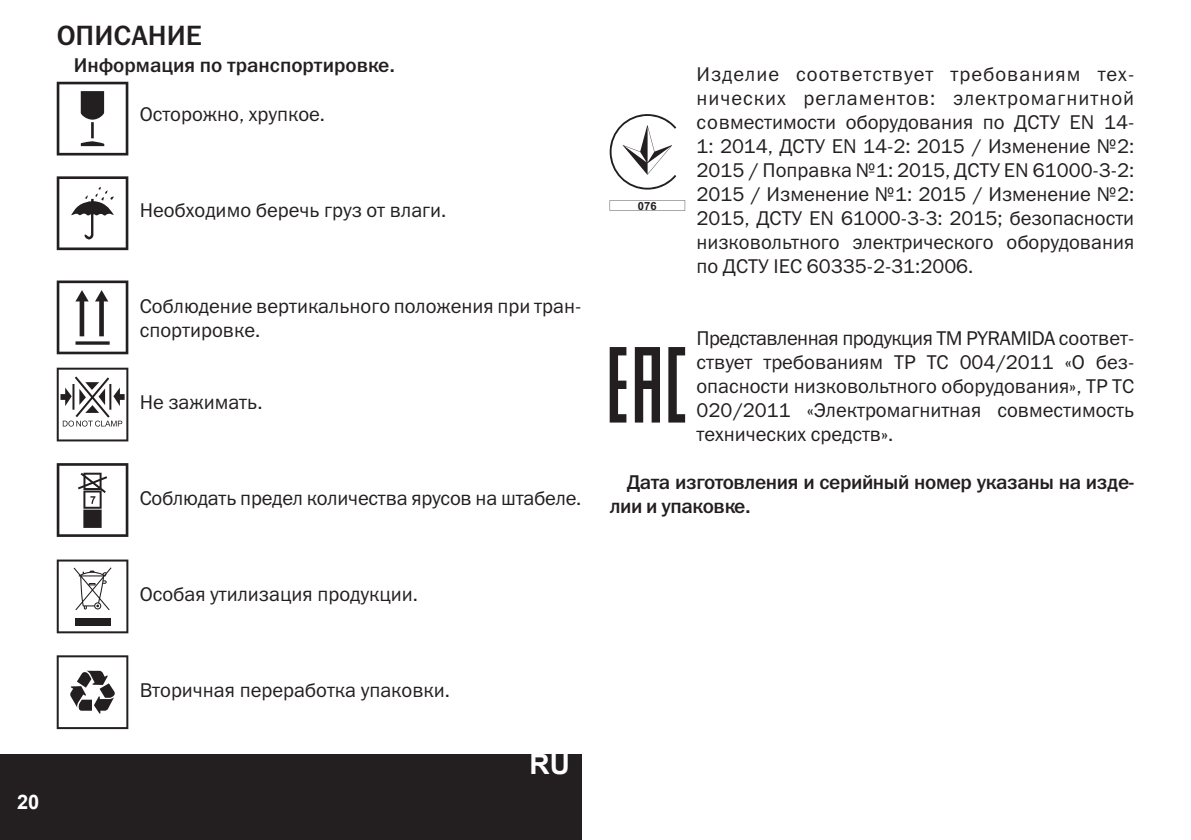
<style>
.page{position:relative;width:1191px;height:840px;background:#fff}
.page>*{position:absolute;margin:0;border:0;box-sizing:border-box;transform-origin:0 0}
.Раздел_Left{font:28px "Franklin Gothic Medium C";color:#231f20}
.t1{font:700 28px "Arial";color:#fff}
.Main_text{font:20px/24px "Franklin Gothic Book C";color:#231f20}
.Main_text_0{font:20px/24px "Franklin Gothic Book C";color:#231f20;text-align:justify}
.Main_text-2{font:20px/24px "Franklin Gothic Medium C";letter-spacing:-.02em;color:#231f20}
.Main_text-3{font:20px "Franklin Gothic Medium C";color:#231f20}
.t2{font:700 20px "Arial";color:#fff}
.t3{font:700 11.2px "Arial";color:#231f20}
</style>
<div class="page">
<div style="left:0;top:754px;width:581px;height:85px;background:#231f20"></div>
<svg style="left:57px;top:367px;width:71px;height:74px"></svg>
<svg style="left:57px;top:559px;width:71px;height:74px"></svg>
<div style="left:75px;top:617px;width:35px;height:8px;background:#231f20"></div>
<svg style="left:57px;top:176px;width:71px;height:74px"></svg>
<svg style="left:57px;top:82px;width:71px;height:73px"></svg>
<svg style="left:57px;top:463px;width:71px;height:73px"></svg>
<svg style="left:57px;top:280px;width:71px;height:74px"></svg>
<svg style="left:609px;top:200px;width:76px;height:11px"></svg>
<svg style="left:609px;top:114px;width:67px;height:75px"></svg>
<svg style="left:609px;top:347px;width:76px;height:75px"></svg>
<svg style="left:57px;top:655px;width:71px;height:73px"></svg>
<p class="Раздел_Left" style="left:57px;top:20px;width:147px">ОПИСАНИЕ</p>
<p class="Main_text-3" style="left:74px;top:54px;width:323px">Информация по транспортировке.</p>
<p class="Main_text" style="left:140px;top:101px;width:187px">Осторожно, хрупкое.</p>
<p class="Main_text" style="left:140px;top:197px;width:308px">Необходимо беречь груз от влаги.</p>
<p class="Main_text" style="left:140px;top:293px;width:443px">Соблюдение вертикального положения при тран&shy;спортировке.</p>
<p class="Main_text" style="left:140px;top:389px;width:124px">Не зажимать.</p>
<p class="Main_text" style="left:140px;top:485px;width:443px">Соблюдать предел количества ярусов на штабеле.</p>
<p class="Main_text" style="left:140px;top:581px;width:280px">Особая утилизация продукции.</p>
<p class="t3" style="left:638px;top:198px;width:20px">076</p>
<p class="Main_text_0" style="left:696px;top:62px;width:439px">Изделие соответствует требованиям тех&shy;нических регламентов: электромагнитной совместимости оборудования по ДСТУ EN 14- 1: 2014, ДСТУ EN 14-2: 2015 / Изменение №2:<br>2015 / Поправка №1: 2015, ДСТУ EN 61000-3-2:<br>2015 / Изменение №1: 2015 / Изменение №2:<br>2015, ДСТУ EN 61000-3-3: 2015; безопасности низковольтного электрического оборудования по ДСТУ ІЕС 60335-2-31:2006.</p>
<p class="Main_text" style="left:696px;top:326px;width:439px;text-align:justify">Представленная продукция ТМ PYRAMIDA соответ&shy;ствует требованиям ТР ТС 004/2011 «О без&shy;опасности низковольтного оборудования», ТР ТС 020/2011 «Электромагнитная совместимость технических средств».</p>
<p class="Main_text-2" style="left:609px;top:470px;width:526px;text-indent:17px">Дата изготовления и серийный номер указаны на изде&shy;лии и упаковке.</p>
<p class="t2" style="left:17px;top:788px;width:24px">20</p>
<p class="Main_text" style="left:140px;top:677px;width:312px">Вторичная переработка упаковки.</p>
<h1 class="t1" style="left:529px;top:744px;width:42px">RU</h1>
</div>
